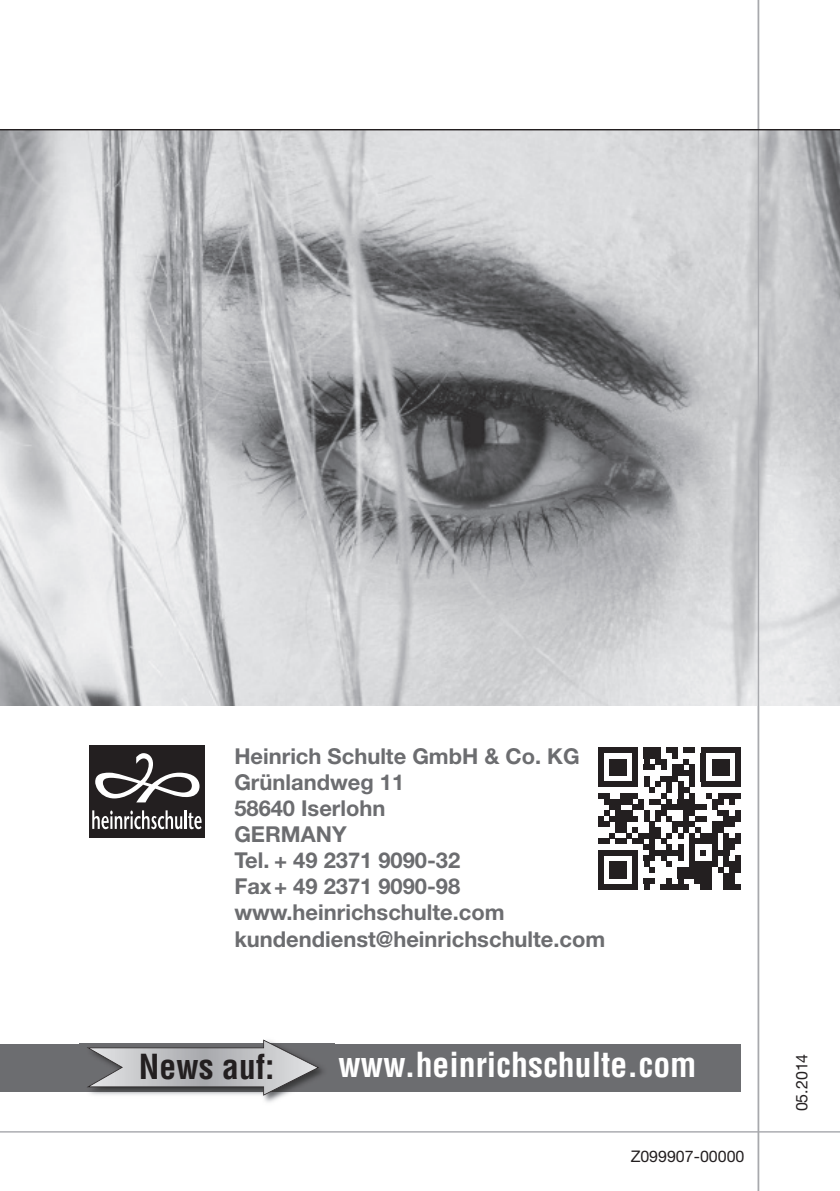
<style>
.page{position:relative;width:840px;height:1191px;background:#fff}
.page>*{position:absolute;margin:0;border:0;box-sizing:border-box;transform-origin:0 0}
.t1{font:700 condensed 33.6px "Helvetica";color:#fff}
.t2{font:700 condensed 33.6px "Helvetica";color:#231f20}
.t3{font:700 21.8px/26px "Helvetica Neue";color:#6c6d70}
.t4{font:16px "Helvetica Neue";color:#231f20}
</style>
<div class="page">
<img style="left:0;top:130px;width:839px;height:576px">
<hr style="left:757px;top:0;width:1px;height:1191px;background:#a8a9ad">
<hr style="left:0;top:129px;width:839px;height:1px;background:#231f20">
<hr style="left:0;top:1131px;width:839px;height:1px;background:#a8a9ad">
<div style="left:89px;top:745px;width:115px;height:92px;background:#231f20"></div>
<svg style="left:92px;top:810px;width:110px;height:19px"></svg>
<svg style="left:95px;top:753px;width:104px;height:49px"></svg>
<div style="left:0;top:1043px;width:740px;height:48px;background:#6c6d70"></div>
<img style="left:80px;top:1066px;width:254px;height:36px">
<svg style="left:87px;top:1039px;width:232px;height:56px"></svg>
<div style="left:597px;top:884px;width:40px;height:5px;background:#231f20"></div>
<div style="left:609px;top:872px;width:17px;height:6px;background:#231f20"></div>
<div style="left:609px;top:867px;width:17px;height:5px;background:#231f20"></div>
<div style="left:609px;top:861px;width:17px;height:6px;background:#231f20"></div>
<svg style="left:598px;top:855px;width:5px;height:29px"></svg>
<div style="left:597px;top:850px;width:40px;height:5px;background:#231f20"></div>
<div style="left:597px;top:838px;width:12px;height:6px;background:#231f20"></div>
<div style="left:614px;top:838px;width:12px;height:6px;background:#231f20"></div>
<svg style="left:609px;top:833px;width:5px;height:5px"></svg>
<div style="left:614px;top:827px;width:12px;height:6px;background:#231f20"></div>
<div style="left:597px;top:821px;width:12px;height:6px;background:#231f20"></div>
<div style="left:614px;top:821px;width:12px;height:6px;background:#231f20"></div>
<div style="left:609px;top:815px;width:28px;height:6px;background:#231f20"></div>
<svg style="left:598px;top:810px;width:11px;height:11px"></svg>
<div style="left:614px;top:810px;width:18px;height:5px;background:#231f20"></div>
<div style="left:609px;top:804px;width:11px;height:6px;background:#231f20"></div>
<div style="left:603px;top:798px;width:29px;height:6px;background:#231f20"></div>
<div style="left:597px;top:793px;width:12px;height:5px;background:#231f20"></div>
<div style="left:620px;top:793px;width:17px;height:5px;background:#231f20"></div>
<div style="left:597px;top:781px;width:40px;height:6px;background:#231f20"></div>
<div style="left:609px;top:770px;width:17px;height:6px;background:#231f20"></div>
<div style="left:609px;top:764px;width:17px;height:6px;background:#231f20"></div>
<div style="left:609px;top:759px;width:17px;height:5px;background:#231f20"></div>
<svg style="left:598px;top:753px;width:5px;height:28px"></svg>
<svg style="left:626px;top:753px;width:114px;height:136px"></svg>
<div style="left:597px;top:747px;width:40px;height:6px;background:#231f20"></div>
<div style="left:643px;top:747px;width:17px;height:6px;background:#231f20"></div>
<div style="left:666px;top:747px;width:11px;height:6px;background:#231f20"></div>
<div style="left:683px;top:747px;width:11px;height:6px;background:#231f20"></div>
<div style="left:700px;top:747px;width:40px;height:6px;background:#231f20"></div>
<p class="t3" style="left:234px;top:742px;width:372px">Heinrich Schulte GmbH &amp; Co. KG<br>Grünlandweg 11<br>58640 Iserlohn<br>GERMANY<br>Tel. + 49 2371 9090-32<br>Fax+ 49 2371 9090-98 www.heinrichschulte.com kundendienst@heinrichschulte.com</p>
<h1 class="t2" style="left:139px;top:1046px;width:137px">News auf:</h1>
<h1 class="t1" style="left:338px;top:1044px;width:359px">www.heinrichschulte.com</h1>
<p class="t4" style="left:630px;top:1146px;width:115px">Z099907-00000</p>
<p class="t4" style="left:791px;top:1111px;width:59px;rotate:-90deg">05.2014</p>
</div>
